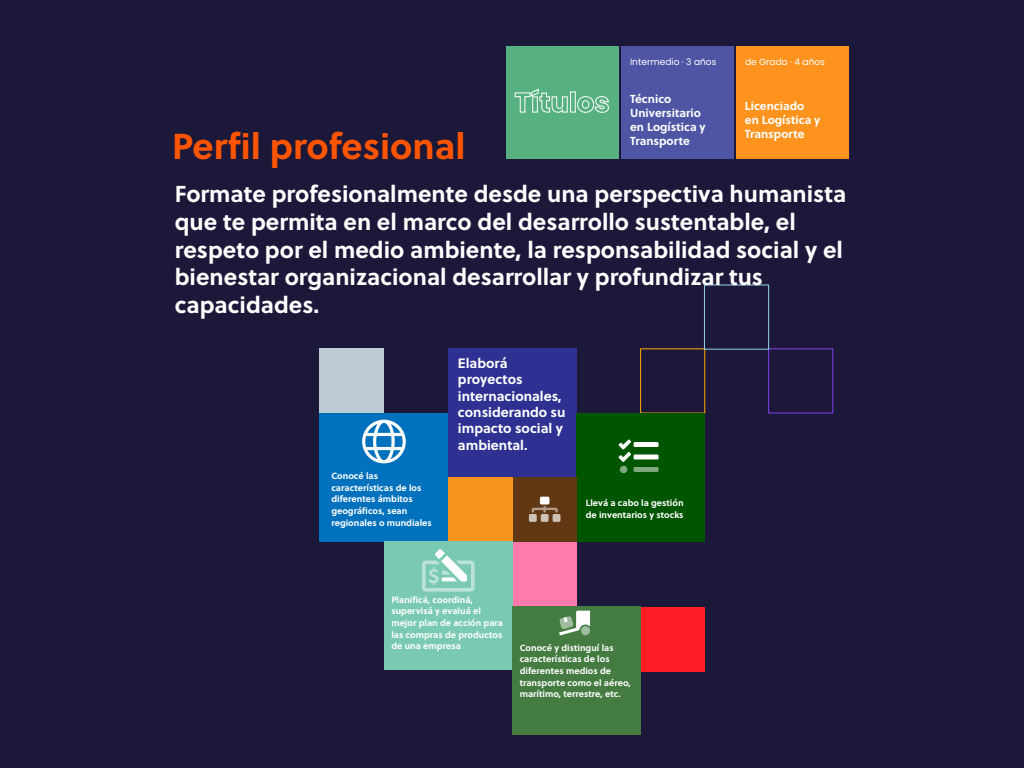
<style>
.page{position:relative;width:1024px;height:768px;background:#1b1839}
.page>*{position:absolute;margin:0;border:0;box-sizing:border-box;transform-origin:0 0}
.t1{font:700 36px "Soleil";color:#f50}
.t2{font:700 23px/27.6px "Soleil";color:#fff}
.t3{font:700 13.6px/16.3px "Soleil";color:#fff}
.t4{font:700 11.6px/13.9px "Soleil";color:#fff}
.t5{font:9.1px "Poppins";color:#fff}
.t6{font:700 9px/11.7px "Soleil";color:#fff}
</style>
<div class="page">
<div style="left:621px;top:80px;width:113px;height:79px;background:#4e55a5"></div>
<div style="left:621px;top:46px;width:113px;height:32px;background:#4e55a5"></div>
<div style="left:506px;top:46px;width:113px;height:113px;background:#57b07f"></div>
<svg style="left:514px;top:88px;width:54px;height:25px"></svg>
<div style="left:570px;top:91px;width:6px;height:22px;border:1px solid #fff"></div>
<svg style="left:577px;top:96px;width:32px;height:17px"></svg>
<div style="left:736px;top:79px;width:113px;height:80px;background:#ff931e"></div>
<div style="left:736px;top:46px;width:113px;height:32px;background:#ff931e"></div>
<div style="left:448px;top:349px;width:129px;height:128px;background:#2e3192"></div>
<div style="left:768px;top:348px;width:65px;height:65px;border:1px solid #8340ec"></div>
<div style="left:704px;top:285px;width:65px;height:65px;border:1px solid #92d5e9"></div>
<div style="left:320px;top:413px;width:128px;height:129px;background:#0071bc"></div>
<div style="left:576px;top:413px;width:129px;height:129px;background:#050"></div>
<div style="left:513px;top:477px;width:64px;height:65px;background:#603813"></div>
<div style="left:513px;top:542px;width:64px;height:65px;background:#ff7bac"></div>
<div style="left:641px;top:607px;width:64px;height:64px;background:#ff1d25"></div>
<div style="left:448px;top:477px;width:65px;height:65px;background:#f7931e"></div>
<div style="left:319px;top:348px;width:65px;height:65px;background:#bdccd4"></div>
<div style="left:384px;top:542px;width:129px;height:128px;background:#7ac9b3"></div>
<div style="left:513px;top:606px;width:128px;height:129px;background:#437b40"></div>
<div style="left:529px;top:514px;width:8px;height:8px;background:#cec2b7;border-radius:2px"></div>
<svg style="left:532px;top:497px;width:26px;height:15px"></svg>
<div style="left:541px;top:514px;width:8px;height:8px;background:#cec2b7;border-radius:2px"></div>
<div style="left:553px;top:514px;width:7px;height:8px;background:#cec2b7;border-radius:2px"></div>
<svg style="left:362px;top:420px;width:44px;height:43px"></svg>
<svg style="left:422px;top:549px;width:53px;height:43px"></svg>
<svg style="left:559px;top:611px;width:31px;height:24px"></svg>
<svg style="left:619px;top:439px;width:40px;height:23px"></svg>
<div style="left:620px;top:466px;width:7px;height:7px;background:#7fa97f;border-radius:50%"></div>
<div style="left:634px;top:467px;width:25px;height:5px;background:#7fa97f"></div>
<h1 class="t1" style="left:172px;top:118px;width:295px">Perfil profesional</h1>
<p class="t5" style="left:630px;top:57px;width:88px">Intermedio · 3 años</p>
<p class="t4" style="left:630px;top:91px;width:77px">Técnico<br>Universitario en Logística y<br>Transporte</p>
<p class="t5" style="left:745px;top:57px;width:81px">de Grado · 4 años</p>
<p class="t4" style="left:745px;top:98px;width:77px">Licenciado en Logística y<br>Transporte</p>
<p class="t2" style="left:175px;top:179px;width:673px">Formate profesionalmente desde una perspectiva humanista que te permita en el marco del desarrollo sustentable, el respeto por el medio ambiente, la responsabilidad social y el bienestar organizacional desarrollar y profundizar tus capacidades.</p>
<p class="t6" style="left:331px;top:470px;width:102px">Conocé las características de los diferentes ámbitos geográficos, sean regionales o mundiales</p>
<h3 class="t3" style="left:458px;top:354px;width:109px">Elaborá proyectos internacionales, considerando su impacto social y ambiental.</h3>
<p class="t6" style="left:586px;top:496px;width:99px">Llevá a cabo la gestión de inventarios y stocks</p>
<p class="t6" style="left:391px;top:593px;width:113px">Planificá, coordiná, supervisá y evaluá el mejor plan de acción para las compras de productos de una empresa</p>
<p class="t6" style="left:520px;top:641px;width:113px">Conocé y distinguí las características de los diferentes medios de transporte como el aéreo, marítimo, terrestre, etc.</p>
</div>
